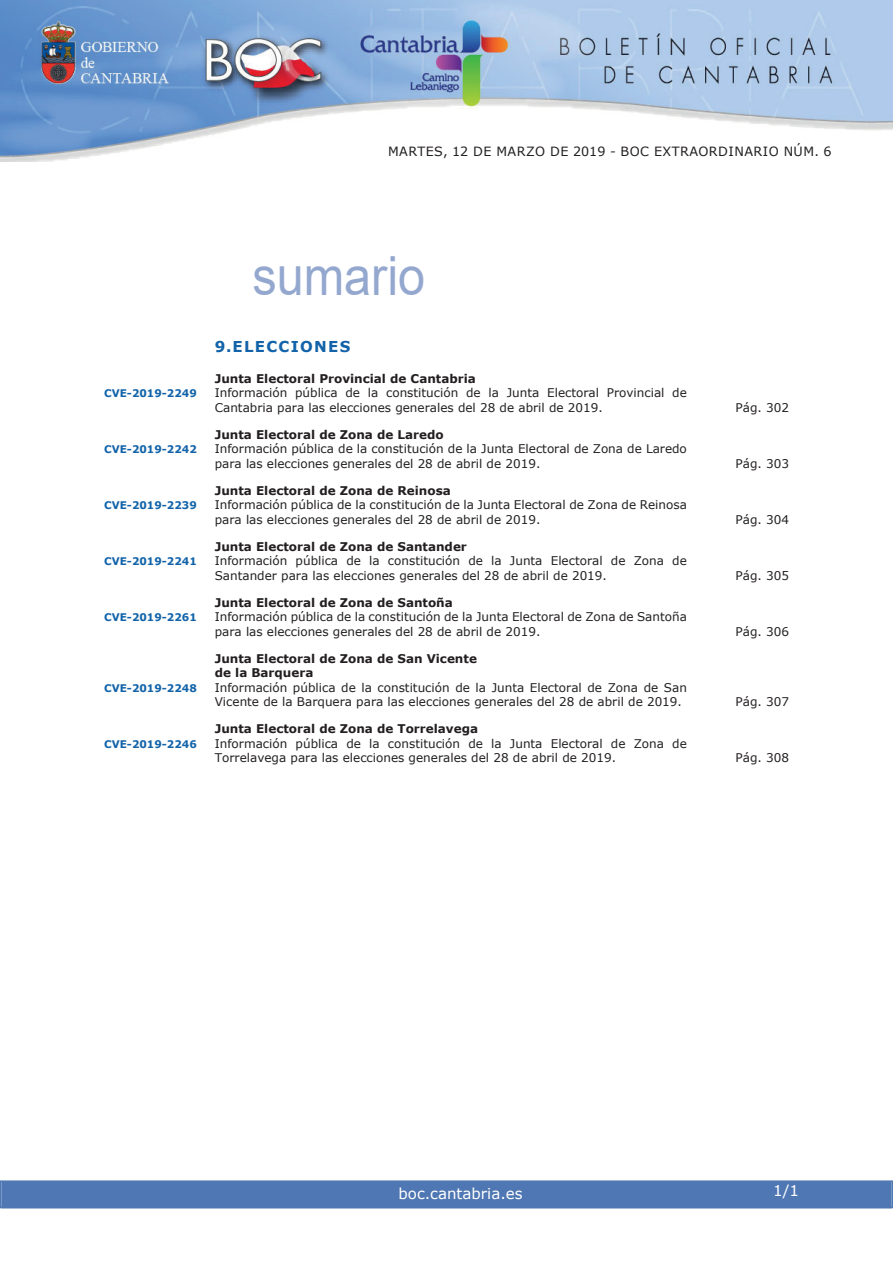
<style>
.page{position:relative;width:893px;height:1263px;background:#fff}
.page>*{position:absolute;margin:0;border:0;box-sizing:border-box;transform-origin:0 0}
.t1{font:54px "Arial";color:#94a8cf;scale:.9 1}
.t2{font:15px "Verdana";color:#fff}
.t3{font:700 15px "Verdana";letter-spacing:.085em;color:#1263a9}
.t4{font:12.75px "Verdana";letter-spacing:.035em;color:#231f20}
.t5{font:12px/14.4px "Verdana";color:#231f20}
.t6{font:700 12px/14.4px "Verdana";color:#231f20}
.t7{font:700 10.5px "Verdana";color:#1263a9}
</style>
<div class="page">
<img style="left:0;top:0;width:893px;height:161px">
<div style="left:2px;top:1181px;width:889px;height:27px;background:#4f77b3"></div>
<div style="left:0;top:1180px;width:893px;height:28px;border:2px solid #4f77b3"></div>
<p class="t4" style="left:388px;top:143px;width:445px">MARTES, 12 DE MARZO DE 2019 - BOC EXTRAORDINARIO NÚM. 6</p>
<h1 class="t1" style="left:252px;top:246px;width:194px">sumario</h1>
<p class="t3" style="left:215px;top:337px;width:137px">9.ELECCIONES</p>
<p class="t6" style="left:215px;top:371px;width:263px">Junta Electoral Provincial de Cantabria</p>
<p class="t7" style="left:104px;top:387px;width:94px">CVE-2019-2249</p>
<p class="t5" style="left:215px;top:385px;width:474px">Información pública de la constitución de la Junta Electoral Provincial de<br>Cantabria para las elecciones generales del 28 de abril de 2019.</p>
<p class="t6" style="left:215px;top:427px;width:230px">Junta Electoral de Zona de Laredo</p>
<p class="t7" style="left:104px;top:443px;width:94px">CVE-2019-2242</p>
<p class="t5" style="left:215px;top:441px;width:474px">Información pública de la constitución de la Junta Electoral de Zona de Laredo para las elecciones generales del 28 de abril de 2019.</p>
<p class="t6" style="left:215px;top:483px;width:238px">Junta Electoral de Zona de Reinosa</p>
<p class="t7" style="left:104px;top:499px;width:94px">CVE-2019-2239</p>
<p class="t5" style="left:215px;top:497px;width:474px">Información pública de la constitución de la Junta Electoral de Zona de Reinosa para las elecciones generales del 28 de abril de 2019.</p>
<p class="t6" style="left:215px;top:539px;width:254px">Junta Electoral de Zona de Santander</p>
<p class="t7" style="left:104px;top:555px;width:94px">CVE-2019-2241</p>
<p class="t5" style="left:215px;top:553px;width:474px">Información pública de la constitución de la Junta Electoral de Zona de<br>Santander para las elecciones generales del 28 de abril de 2019.</p>
<p class="t6" style="left:215px;top:595px;width:240px">Junta Electoral de Zona de Santoña</p>
<p class="t7" style="left:104px;top:611px;width:94px">CVE-2019-2261</p>
<p class="t5" style="left:215px;top:609px;width:474px">Información pública de la constitución de la Junta Electoral de Zona de Santoña para las elecciones generales del 28 de abril de 2019.</p>
<p class="t6" style="left:215px;top:651px;width:264px">Junta Electoral de Zona de San Vicente de la Barquera</p>
<p class="t7" style="left:104px;top:681px;width:94px">CVE-2019-2248</p>
<p class="t5" style="left:215px;top:680px;width:474px">Información pública de la constitución de la Junta Electoral de Zona de San<br>Vicente de la Barquera para las elecciones generales del 28 de abril de 2019.</p>
<p class="t6" style="left:215px;top:721px;width:265px">Junta Electoral de Zona de Torrelavega</p>
<p class="t7" style="left:104px;top:737px;width:94px">CVE-2019-2246</p>
<p class="t5" style="left:215px;top:736px;width:474px">Información pública de la constitución de la Junta Electoral de Zona de<br>Torrelavega para las elecciones generales del 28 de abril de 2019.</p>
<p class="t5" style="left:735px;top:400px;width:55px">Pág. 302</p>
<p class="t5" style="left:735px;top:456px;width:55px">Pág. 303</p>
<p class="t5" style="left:735px;top:512px;width:55px">Pág. 304</p>
<p class="t5" style="left:735px;top:568px;width:55px">Pág. 305</p>
<p class="t5" style="left:735px;top:624px;width:55px">Pág. 306</p>
<p class="t5" style="left:736px;top:694px;width:55px">Pág. 307</p>
<p class="t5" style="left:735px;top:750px;width:55px">Pág. 308</p>
<p class="t2" style="left:398px;top:1184px;width:126px">boc.cantabria.es</p>
<p class="t2" style="left:773px;top:1181px;width:27px">1/1</p>
</div>
